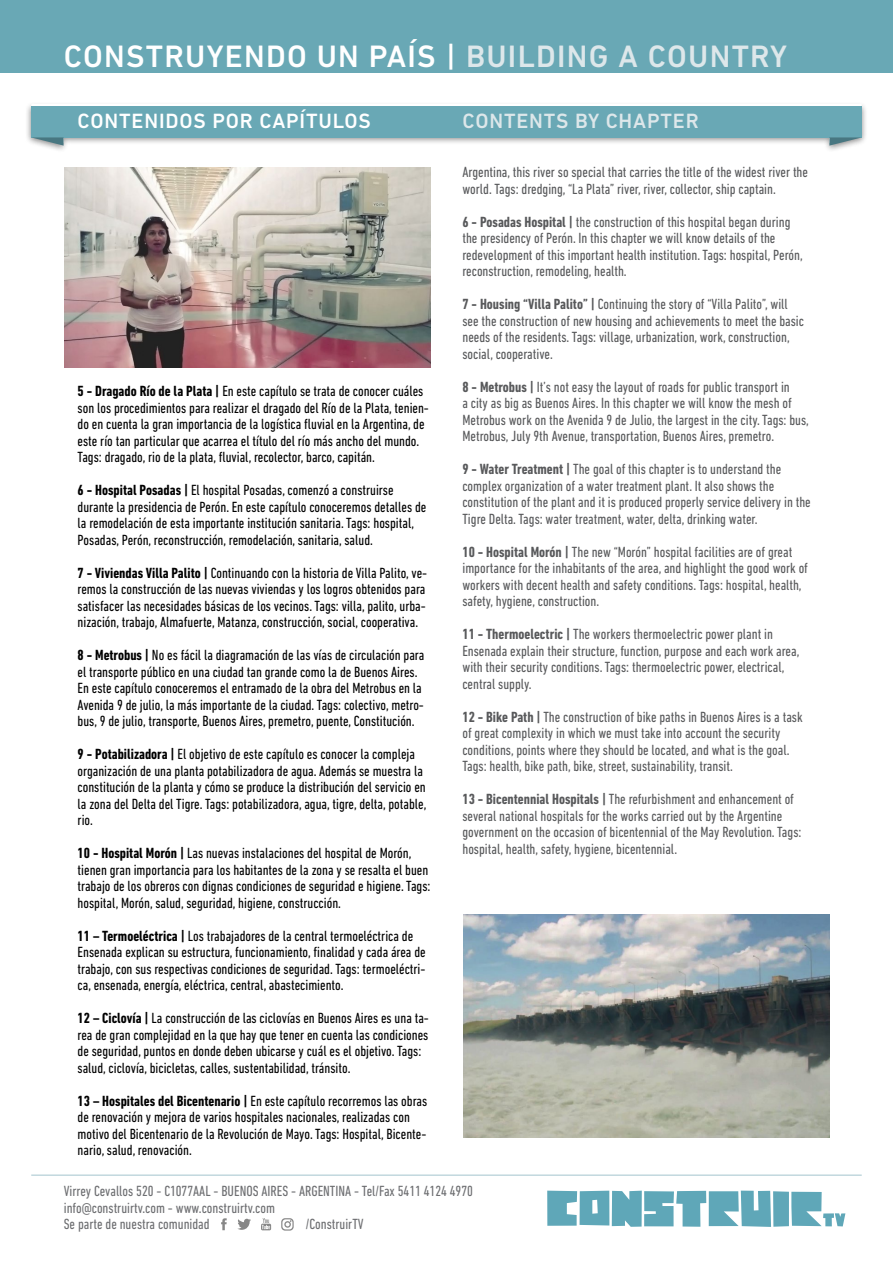
<style>
.page{position:relative;width:893px;height:1263px;background:#fff}
.page>*{position:absolute;margin:0;border:0;box-sizing:border-box;transform-origin:0 0}
.t1{font:500 31.5px "DIN Next LT Pro";letter-spacing:.04em;color:#fff}
.t2{font:500 31.5px "DIN Next LT Pro";color:#dde7ea}
.t3{font:500 21px "DIN Next LT Pro";letter-spacing:.04em;color:#fff}
.t4{font:500 21px "DIN Next LT Pro";letter-spacing:.04em;color:#dde7ea}
.t5{font:condensed 15px/16.5px "DIN Next LT Pro";color:#000}
.t6{font:condensed 15px/16.5px "DIN Next LT Pro";color:#58595b}
.t7{font:condensed 15px/17px "DIN Next LT Pro";color:#6d6e71}
.s1{color:#dde7ea}
.s2{font-weight:700}
</style>
<div class="page">
<hr style="left:31px;top:1175px;width:831px;height:1px;background:#a3c4ce">
<svg style="left:221px;top:1218px;width:6px;height:12px"></svg>
<svg style="left:237px;top:1219px;width:14px;height:11px"></svg>
<svg style="left:281px;top:1218px;width:13px;height:12px"></svg>
<svg style="left:261px;top:1218px;width:10px;height:12px"></svg>
<svg style="left:547px;top:1190px;width:298px;height:37px"></svg>
<div style="left:0;top:0;width:893px;height:72px;background:#69a8b5"></div>
<img style="left:65px;top:168px;width:366px;height:200px">
<img style="left:463px;top:914px;width:366px;height:223px">
<svg style="left:31px;top:106px;width:831px;height:40px;background:#80b3bd"></svg>
<h1 class="t1" style="left:64px;top:38px;width:625px">CONSTRUYENDO UN PAÍS | <span class="s1">BUI LDING A COUNTR</span></h1>
<h1 class="t2" style="left:770px;top:38px;width:18px">Y</h1>
<h2 class="t3" style="left:78px;top:109px;width:293px">CONTENIDOS POR CAPÍTULOS</h2>
<h2 class="t4" style="left:462px;top:109px;width:238px">CONTENTS BY CHAPTER</h2>
<p class="t5" style="left:78px;top:383px;width:353px"><span class="s2">5 - Dragado Río de la Plata |</span> En este capítulo se trata de conocer cuáles son los procedimientos para realizar el dragado del Río de la Plata, tenien&shy;do en cuenta la gran importancia de la logística fluvial en la Argentina, de este río tan particular que acarrea el título del río más ancho del mundo.<br>Tags: dragado, rio de la plata, fluvial, recolector, barco, capitán.</p>
<p class="t5" style="left:78px;top:482px;width:350px"><span class="s2">6 - Hospital Posadas |</span> El hospital Posadas, comenzó a construirse durante la presidencia de Perón. En este capítulo conoceremos detalles de la remodelación de esta importante institución sanitaria. Tags: hospital, Posadas, Perón, reconstrucción, remodelación, sanitaria, salud.</p>
<p class="t5" style="left:78px;top:564px;width:351px"><span class="s2">7 - Viviendas Villa Palito |</span> Continuando con la historia de Villa Palito, ve&shy;remos la construcción de las nuevas viviendas y los logros obtenidos para satisfacer las necesidades básicas de los vecinos. Tags: villa, palito, urba&shy;nización, trabajo, Almafuerte, Matanza, construcción, social, cooperativa.</p>
<p class="t5" style="left:78px;top:647px;width:348px"><span class="s2">8 - Metrobus |</span> No es fácil la diagramación de las vías de circulación para el transporte público en una ciudad tan grande como la de Buenos Aires.<br>En este capítulo conoceremos el entramado de la obra del Metrobus en la Avenida 9 de julio, la más importante de la ciudad. Tags: colectivo, metro&shy;bus, 9 de julio, transporte, Buenos Aires, premetro, puente, Constitución.</p>
<p class="t5" style="left:78px;top:746px;width:350px"><span class="s2">9 - Potabilizadora |</span> El objetivo de este capítulo es conocer la compleja organización de una planta potabilizadora de agua. Además se muestra la constitución de la planta y cómo se produce la distribución del servicio en la zona del Delta del Tigre. Tags: potabilizadora, agua, tigre, delta, potable, rio.</p>
<p class="t5" style="left:78px;top:845px;width:354px"><span class="s2">10 - Hospital Morón |</span> Las nuevas instalaciones del hospital de Morón, tienen gran importancia para los habitantes de la zona y se resalta el buen trabajo de los obreros con dignas condiciones de seguridad e higiene. Tags: hospital, Morón, salud, seguridad, higiene, construcción.</p>
<p class="t5" style="left:78px;top:927px;width:350px"><span class="s2">11 – Termoeléctrica |</span> Los trabajadores de la central termoeléctrica de Ensenada explican su estructura, funcionamiento, finalidad y cada área de trabajo, con sus respectivas condiciones de seguridad. Tags: termoeléctri&shy;ca, ensenada, energía, eléctrica, central, abastecimiento.</p>
<p class="t5" style="left:78px;top:1010px;width:353px"><span class="s2">12 – Ciclovía |</span> La construcción de las ciclovías en Buenos Aires es una ta&shy;rea de gran complejidad en la que hay que tener en cuenta las condiciones de seguridad, puntos en donde deben ubicarse y cuál es el objetivo. Tags: salud, ciclovía, bicicletas, calles, sustentabilidad, tránsito.</p>
<p class="t5" style="left:78px;top:1092px;width:351px"><span class="s2">13 – Hospitales del Bicentenario |</span> En este capítulo recorremos las obras de renovación y mejora de varios hospitales nacionales, realizadas con motivo del Bicentenario de la Revolución de Mayo. Tags: Hospital, Bicente&shy;nario, salud, renovación.</p>
<p class="t6" style="left:462px;top:164px;width:347px">Argentina, this river so special that carries the title of the widest river the world. Tags: dredging, “La Plata” river, river, collector, ship captain.</p>
<p class="t6" style="left:462px;top:213px;width:342px"><span class="s2">6 - Posadas Hospital |</span> the construction of this hospital began during the presidency of Perón. In this chapter we will know details of the redevelopment of this important health institution. Tags: hospital, Perón, reconstruction, remodeling, health.</p>
<p class="t6" style="left:462px;top:296px;width:343px"><span class="s2">7 - Housing “Villa Palito” |</span> Continuing the story of “Villa Palito”, will see the construction of new housing and achievements to meet the basic needs of the residents. Tags: village, urbanization, work, construction, social, cooperative.</p>
<p class="t6" style="left:462px;top:378px;width:348px"><span class="s2">8 - Metrobus |</span> It’s not easy the layout of roads for public transport in<br>a city as big as Buenos Aires. In this chapter we will know the mesh of Metrobus work on the Avenida 9 de Julio, the largest in the city. Tags: bus, Metrobus, July 9th Avenue, transportation, Buenos Aires, premetro.</p>
<p class="t6" style="left:462px;top:461px;width:350px"><span class="s2">9 - Water Treatment |</span> The goal of this chapter is to understand the complex organization of a water treatment plant. It also shows the constitution of the plant and it is produced properly service delivery in the Tigre Delta. Tags: water treatment, water, delta, drinking water.</p>
<p class="t6" style="left:462px;top:543px;width:347px"><span class="s2">10 - Hospital Morón |</span> The new “Morón” hospital facilities are of great importance for the inhabitants of the area, and highlight the good work of workers with decent health and safety conditions. Tags: hospital, health, safety, hygiene, construction.</p>
<p class="t6" style="left:462px;top:626px;width:338px"><span class="s2">11 - Thermoelectric |</span> The workers thermoelectric power plant in Ensenada explain their structure, function, purpose and each work area, with their security conditions. Tags: thermoelectric power, electrical, central supply.</p>
<p class="t6" style="left:462px;top:708px;width:342px"><span class="s2">12 - Bike Path |</span> The construction of bike paths in Buenos Aires is a task of great complexity in which we must take into account the security conditions, points where they should be located, and what is the goal.<br>Tags: health, bike path, bike, street, sustainability, transit.</p>
<p class="t6" style="left:462px;top:791px;width:340px"><span class="s2">13 - Bicentennial Hospitals |</span> The refurbishment and enhancement of several national hospitals for the works carried out by the Argentine government on the occasion of bicentennial of the May Revolution. Tags: hospital, health, safety, hygiene, bicentennial.</p>
<p class="t7" style="left:64px;top:1182px;width:411px">Virrey Cevallos 520 - C1077AAL - Buenos Aires - ARGENTINA - Tel/Fax 5411 4124 4970 info@construirtv.com - www.construirtv.com<br>Se parte de nuestra comunidad</p>
<p class="t7" style="left:306px;top:1216px;width:59px">/ConstruirTV</p>
</div>
